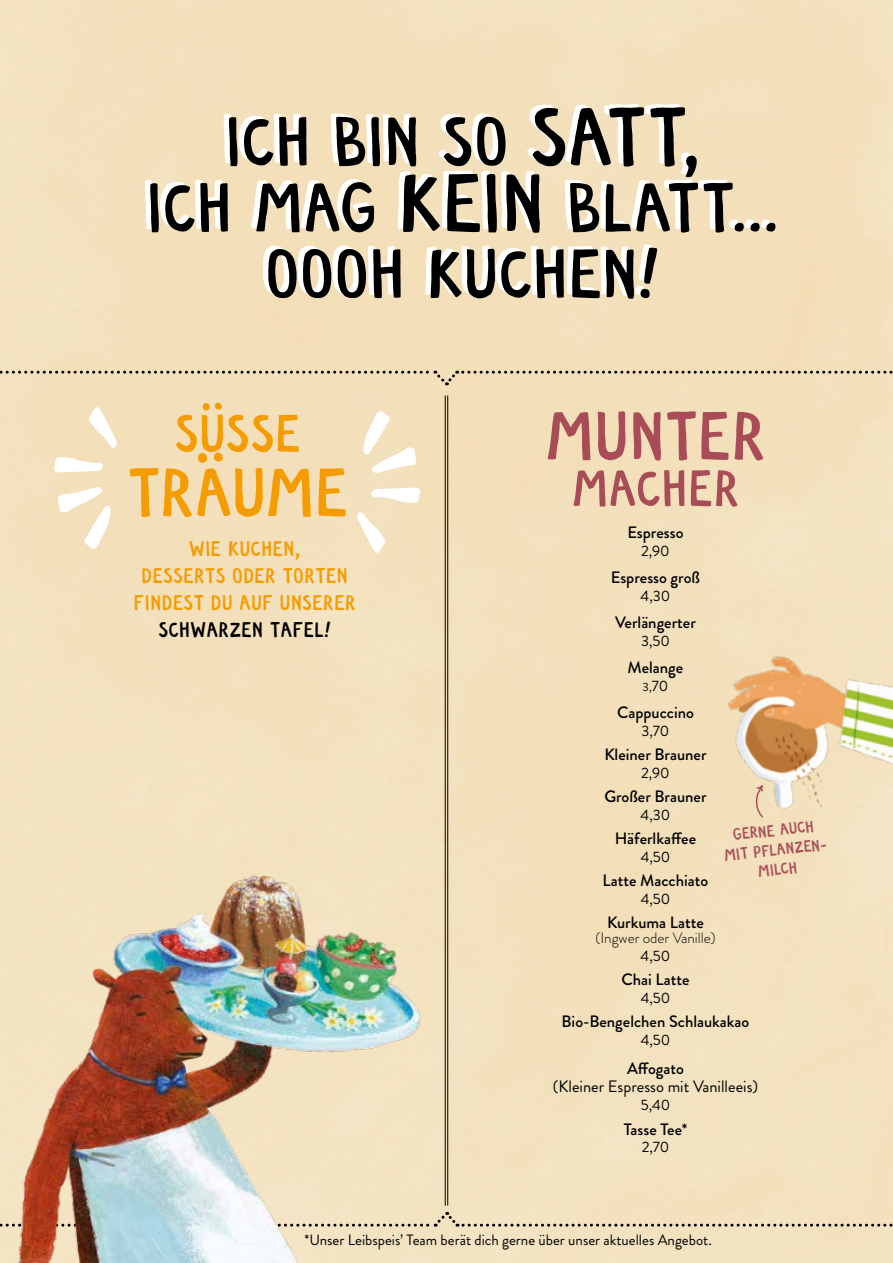
<style>
.page{position:relative;width:893px;height:1263px;background:#fff}
.page>*{position:absolute;margin:0;border:0;box-sizing:border-box;transform-origin:0 0}
.t1{font:73.05px/66.2px "Sonnentor Hand Regular";letter-spacing:-.01em;color:#000;text-align:center}
.t2{font:72px "Sonnentor Hand Regular";letter-spacing:-.02em;color:#f59c00}
.t3{font:72px "Sonnentor Hand Regular";letter-spacing:-.01em;color:#a84d57}
.t4{font:55.5px "Sonnentor Hand Regular";letter-spacing:-.01em;color:#f59c00}
.t5{font:54px "Sonnentor Hand Regular";letter-spacing:-.005em;color:#a84d57}
.t6{font:22.5px/27px "Sonnentor Hand Regular";color:#f59c00;text-align:center}
.t7{font:22.5px "Sonnentor Hand Regular";color:#000}
.t8{font:17.25px/19.5px "Sonnentor Hand Regular";color:#aa4e58;text-align:center}
.t9{font:500 16.5px "Brandon Grotesque";color:#000}
.t10{font:16.5px "Brandon Grotesque";color:#000}
.t11{font:15px "Brandon Grotesque";color:#000}
.t12{font:300 15px "Brandon Grotesque";color:#000}
.t13{font:12px "Brandon Grotesque";color:#000}
.s1{font-size:87px}
.s2{font-size:15px}
</style>
<div class="page">
<svg style="left:0;top:370px;width:893px;height:16px"></svg>
<svg style="left:497px;top:1211px;width:396px;height:16px"></svg>
<img style="left:697px;top:587px;width:196px;height:252px">
<svg style="left:754px;top:715px;width:48px;height:104px"></svg>
<img style="left:0;top:825px;width:497px;height:438px">
<hr style="left:447px;top:395px;width:1px;height:810px;background:#000">
<hr style="left:445px;top:395px;width:1px;height:810px;background:#000">
<svg style="left:357px;top:411px;width:63px;height:142px"></svg>
<svg style="left:54px;top:407px;width:63px;height:142px"></svg>
<h1 class="t1" style="left:146px;top:107px;width:635px">ICH BIN SO <span class="s1">SATT</span>,<br>ICH MAG <span class="s1">KEIN</span> BLATT...<br>OOOH KUCHEN!</h1>
<h3 class="t4" style="left:174px;top:399px;width:128px">SÜSSE</h3>
<h2 class="t2" style="left:127px;top:448px;width:223px">TRÄUME</h2>
<h3 class="t6" style="left:134px;top:534px;width:224px">WIE KUCHEN,<br>DESSERTS ODER TORTEN<br>FINDEST DU AUF UNSERER</h3>
<h3 class="t7" style="left:158px;top:616px;width:174px">SCHWARZEN TAFEL!</h3>
<h2 class="t3" style="left:545px;top:392px;width:223px">MUNTER</h2>
<h3 class="t5" style="left:571px;top:455px;width:170px">MACHER</h3>
<p class="t9" style="left:627px;top:521px;width:58px">Espresso</p>
<p class="t11" style="left:641px;top:541px;width:30px">2,90</p>
<p class="t9" style="left:611px;top:566px;width:91px">Espresso groß</p>
<p class="t11" style="left:641px;top:586px;width:31px">4,30</p>
<p class="t9" style="left:615px;top:611px;width:82px">Verlängerter</p>
<p class="t11" style="left:641px;top:631px;width:30px">3,50</p>
<p class="t9" style="left:628px;top:656px;width:57px">Melange</p>
<p class="t13" style="left:643px;top:679px;width:27px">3,<span class="s2">70</span></p>
<p class="t9" style="left:617px;top:701px;width:78px">Cappuccino</p>
<p class="t11" style="left:642px;top:721px;width:29px">3,70</p>
<p class="t9" style="left:604px;top:743px;width:104px">Kleiner Brauner</p>
<p class="t11" style="left:641px;top:763px;width:30px">2,90</p>
<p class="t9" style="left:604px;top:785px;width:104px">Großer Brauner</p>
<p class="t11" style="left:641px;top:805px;width:31px">4,30</p>
<p class="t9" style="left:615px;top:827px;width:83px">Häferlkaffee</p>
<p class="t11" style="left:641px;top:847px;width:31px">4,50</p>
<p class="t9" style="left:603px;top:869px;width:107px">Latte Macchiato</p>
<p class="t11" style="left:641px;top:889px;width:31px">4,50</p>
<p class="t9" style="left:607px;top:911px;width:98px">Kurkuma Latte</p>
<p class="t12" style="left:595px;top:928px;width:122px">(Ingwer oder Vanille)</p>
<p class="t11" style="left:641px;top:946px;width:31px">4,50</p>
<p class="t9" style="left:621px;top:968px;width:70px">Chai Latte</p>
<p class="t11" style="left:641px;top:988px;width:31px">4,50</p>
<p class="t9" style="left:562px;top:1010px;width:189px">Bio-Bengelchen Schlaukakao</p>
<p class="t11" style="left:641px;top:1030px;width:31px">4,50</p>
<p class="t9" style="left:627px;top:1057px;width:58px">Affogato</p>
<p class="t10" style="left:553px;top:1075px;width:207px">(Kleiner Espresso mit Vanilleeis)</p>
<p class="t11" style="left:641px;top:1094px;width:31px">5,40</p>
<p class="t9" style="left:624px;top:1118px;width:65px">Tasse Tee*</p>
<p class="t11" style="left:642px;top:1136px;width:29px">2,70</p>
<p class="t8" style="left:721px;top:826px;width:107px;rotate:-6deg">GERNE AUCH<br>MIT PFLANZEN-<br>MILCH</p>
<p class="t11" style="left:304px;top:1229px;width:409px">*Unser Leibspeis’ Team berät dich gerne über unser aktuelles Angebot.</p>
</div>
